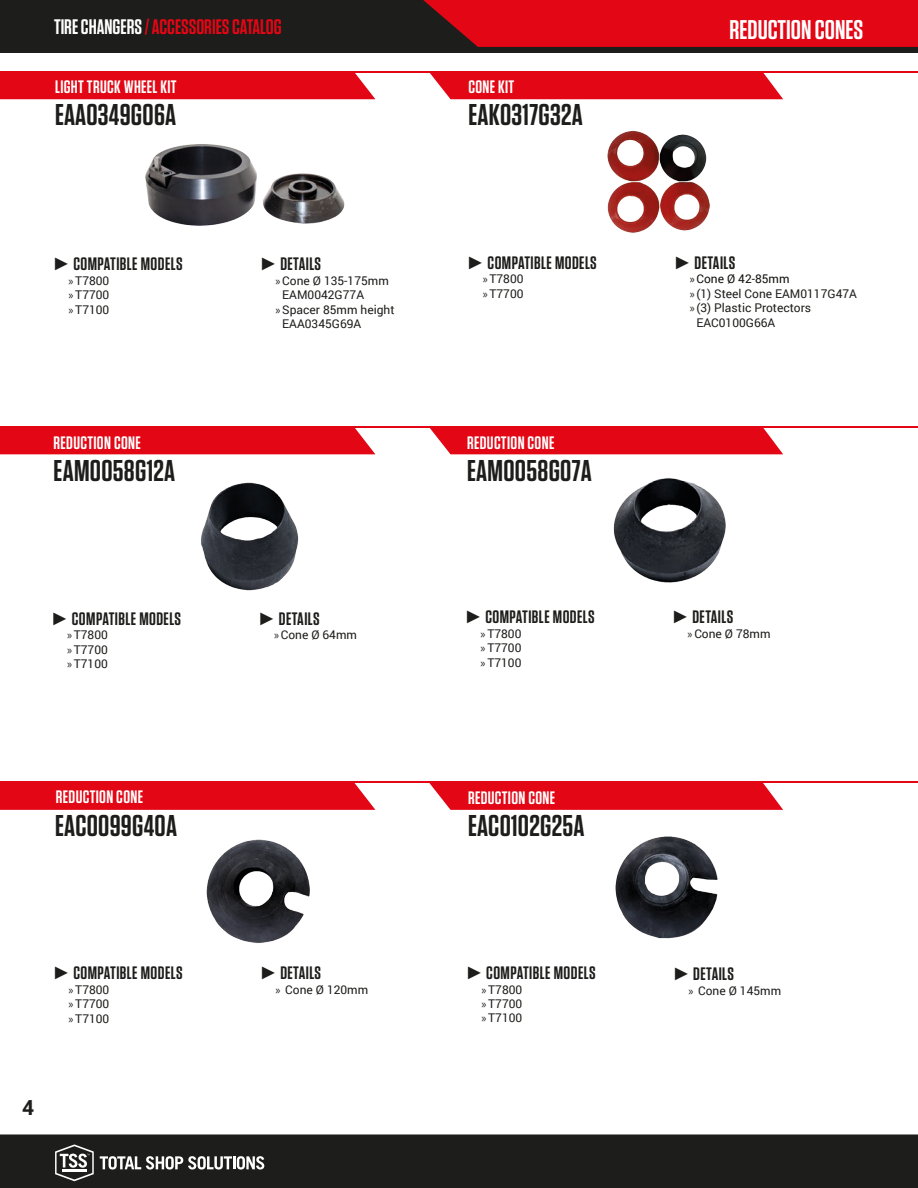
<style>
.page{position:relative;width:918px;height:1188px;background:#fff}
.page>*{position:absolute;margin:0;border:0;box-sizing:border-box;transform-origin:0 0}
.t1{font:600 30px "Tungsten";letter-spacing:.01em;color:#1d1d1b}
.section_name{font:600 27px "Tungsten";color:#fff}
.t2{font:600 21px "Tungsten";color:#e30614}
.t3{font:700 21px "Roboto";color:#1d1d1b}
.t4{font:600 18px "Tungsten";letter-spacing:.025em;color:#1d1d1b}
.t5{font:600 18px "Tungsten";letter-spacing:.02em;color:#fff}
.t6{font:12px/14.4px "Roboto";color:#1d1d1b}
.t7{font:12px "Roboto";color:#13120e}
.s1{color:#fff}
.s2{font-family:"Arial Narrow";font-weight:400}
.s3{font-family:"Myriad Pro"}
</style>
<div class="page">
<div style="left:0;top:1134px;width:918px;height:54px;background:#1d1d1b"></div>
<div style="left:0;top:0;width:918px;height:53px;background:#1d1d1b"></div>
<svg style="left:423px;top:0;width:495px;height:47px;background:#d60714"></svg>
<hr style="left:0;top:71px;width:918px;height:1px;background:#e30614">
<div style="left:0;top:72px;width:375px;height:27px;background:#e30614"></div>
<div style="left:429px;top:72px;width:354px;height:27px;background:#e30614"></div>
<hr style="left:0;top:426px;width:918px;height:1px;background:#e30614">
<div style="left:0;top:427px;width:375px;height:27px;background:#e30614"></div>
<div style="left:429px;top:427px;width:354px;height:27px;background:#e30614"></div>
<hr style="left:0;top:782px;width:918px;height:1px;background:#e30614">
<div style="left:0;top:783px;width:375px;height:27px;background:#e30614"></div>
<svg style="left:429px;top:783px;width:354px;height:27px;background:#e41523"></svg>
<img style="left:145px;top:144px;width:200px;height:82px">
<img style="left:607px;top:130px;width:103px;height:103px">
<img style="left:613px;top:478px;width:113px;height:105px">
<img style="left:206px;top:839px;width:104px;height:104px">
<img style="left:615px;top:836px;width:103px;height:103px">
<svg style="left:100px;top:1156px;width:164px;height:14px"></svg>
<svg style="left:55px;top:1144px;width:39px;height:37px"></svg>
<hr style="left:63px;top:1169px;width:24px;height:3px;background:#fff">
<img style="left:201px;top:482px;width:98px;height:109px">
<h3 class="t2" style="left:54px;top:16px;width:229px"><span class="s1">TIRE CHANGERS</span> / ACCESSORIES CATALOG</h3>
<p class="t5" style="left:55px;top:77px;width:123px">LIGHT TRUCK WHEEL KIT</p>
<p class="t5" style="left:468px;top:77px;width:47px">CONE KIT</p>
<p class="t1" style="left:468px;top:99px;width:116px">EAK0317G32A</p>
<p class="t1" style="left:55px;top:99px;width:123px">EAA0349G06A</p>
<p class="t4" style="left:55px;top:255px;width:129px"><span class="s2">►</span>COMPATIBLE MODELS</p>
<p class="t6" style="left:69px;top:273px;width:42px"><span class="s3">»</span>T7800</p>
<p class="t6" style="left:69px;top:287px;width:42px"><span class="s3">»</span>T7700</p>
<p class="t6" style="left:69px;top:302px;width:42px"><span class="s3">»</span>T7100</p>
<p class="t5" style="left:54px;top:433px;width:89px">REDUCTION CONE</p>
<p class="t1" style="left:54px;top:454px;width:123px">EAM0058G12A</p>
<p class="t4" style="left:54px;top:609px;width:129px"><span class="s2">►</span>COMPATIBLE MODELS</p>
<p class="t6" style="left:67px;top:627px;width:42px"><span class="s3">»</span>T7800</p>
<p class="t6" style="left:67px;top:642px;width:42px"><span class="s3">»</span>T7700</p>
<p class="t6" style="left:67px;top:656px;width:42px"><span class="s3">»</span>T7100</p>
<p class="t5" style="left:56px;top:788px;width:89px">REDUCTION CONE</p>
<p class="t1" style="left:55px;top:810px;width:124px">EAC0099G40A</p>
<p class="t4" style="left:55px;top:964px;width:129px"><span class="s2">►</span>COMPATIBLE MODELS</p>
<p class="t6" style="left:69px;top:982px;width:42px"><span class="s3">»</span>T7800</p>
<p class="t6" style="left:69px;top:996px;width:42px"><span class="s3">»</span>T7700</p>
<p class="t6" style="left:69px;top:1011px;width:42px"><span class="s3">»</span>T7100</p>
<h3 class="t3" style="left:22px;top:1093px;width:14px">4</h3>
<p class="t4" style="left:262px;top:255px;width:61px"><span class="s2">►</span>DETAILS</p>
<p class="t6" style="left:282px;top:273px;width:108px;text-indent:-7px"><span class="s3">»</span>Cone Ø 135-175mm<br>EAM0042G77A</p>
<p class="t6" style="left:282px;top:302px;width:114px;text-indent:-7px"><span class="s3">»</span>Spacer 85mm height<br>EAA0345G69A</p>
<p class="t4" style="left:261px;top:609px;width:61px"><span class="s2">►</span>DETAILS</p>
<p class="t6" style="left:274px;top:627px;width:84px"><span class="s3">»</span>Cone Ø 64mm</p>
<p class="t4" style="left:262px;top:963px;width:61px"><span class="s2">►</span>DETAILS</p>
<p class="t6" style="left:276px;top:982px;width:94px"><span class="s3">»</span> Cone Ø 120mm</p>
<p class="t4" style="left:469px;top:253px;width:129px"><span class="s2">►</span>COMPATIBLE MODELS</p>
<p class="t6" style="left:483px;top:271px;width:42px"><span class="s3">»</span>T7800</p>
<p class="t6" style="left:483px;top:286px;width:42px"><span class="s3">»</span>T7700</p>
<p class="t5" style="left:467px;top:433px;width:89px">REDUCTION CONE</p>
<p class="t1" style="left:467px;top:454px;width:126px">EAM0058G07A</p>
<p class="t4" style="left:467px;top:608px;width:129px"><span class="s2">►</span>COMPATIBLE MODELS</p>
<p class="t6" style="left:481px;top:626px;width:42px"><span class="s3">»</span>T7800</p>
<p class="t6" style="left:481px;top:640px;width:42px"><span class="s3">»</span>T7700</p>
<p class="t6" style="left:481px;top:655px;width:42px"><span class="s3">»</span>T7100</p>
<p class="t5" style="left:468px;top:788px;width:89px">REDUCTION CONE</p>
<p class="t1" style="left:468px;top:809px;width:118px">EAC0102G25A</p>
<p class="t4" style="left:468px;top:963px;width:129px"><span class="s2">►</span>COMPATIBLE MODELS</p>
<p class="t6" style="left:482px;top:982px;width:42px"><span class="s3">»</span>T7800</p>
<p class="t6" style="left:482px;top:996px;width:42px"><span class="s3">»</span>T7700</p>
<p class="t6" style="left:482px;top:1010px;width:42px"><span class="s3">»</span>T7100</p>
<p class="section_name" style="left:730px;top:15px;width:135px">REDUCTION CONES</p>
<p class="t4" style="left:676px;top:253px;width:61px"><span class="s2">►</span>DETAILS</p>
<p class="t7" style="left:690px;top:271px;width:101px"><span class="s3">»</span>Cone Ø 42-85mm</p>
<p class="t6" style="left:690px;top:286px;width:169px"><span class="s3">»</span> (1) Steel Cone EAM0117G47A</p>
<p class="t6" style="left:697px;top:300px;width:116px;text-indent:-7px"><span class="s3">»</span> (3) Plastic Protectors<br>EAC0100G66A</p>
<p class="t4" style="left:674px;top:608px;width:61px"><span class="s2">►</span>DETAILS</p>
<p class="t6" style="left:688px;top:626px;width:84px"><span class="s3">»</span>Cone Ø 78mm</p>
<p class="t4" style="left:675px;top:965px;width:61px"><span class="s2">►</span>DETAILS</p>
<p class="t6" style="left:688px;top:983px;width:94px"><span class="s3">»</span> Cone Ø 145mm</p>
</div>
